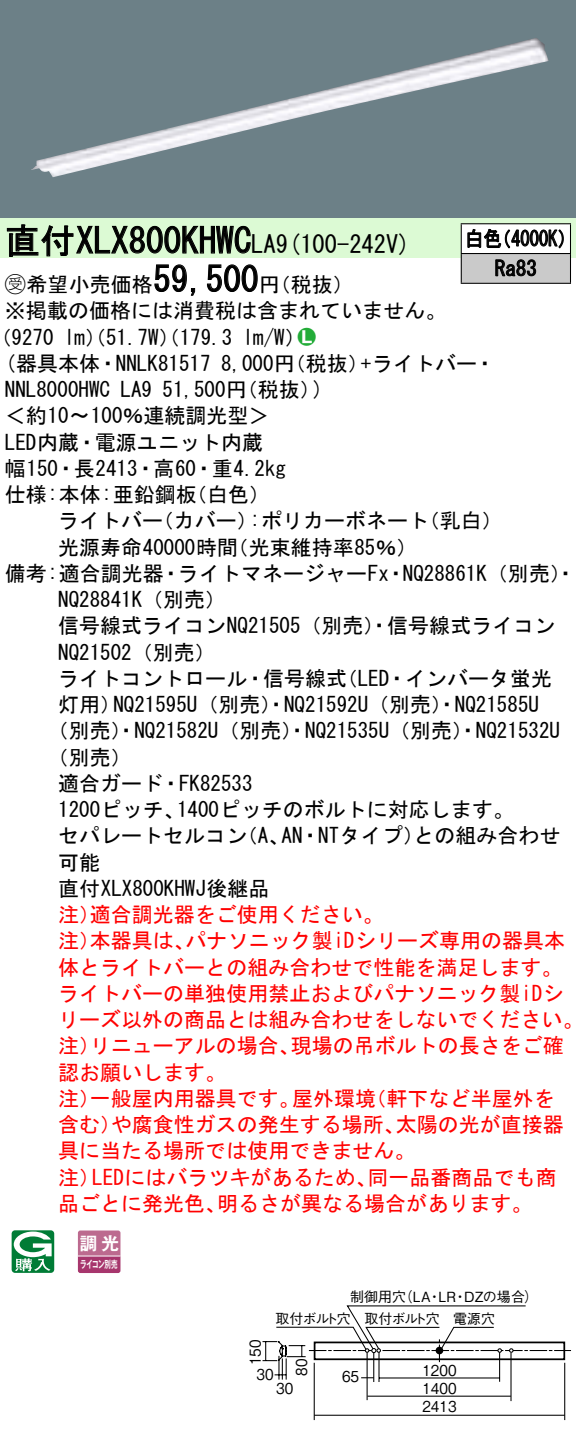
<style>
.page{position:relative;width:576px;height:1430px;background:#fff}
.page>*{position:absolute;margin:0;border:0;box-sizing:border-box;transform-origin:0 0}
.t1{font:35px "MS Gothic";color:#000}
.t2{font:24.5px "MS Gothic";color:#000}
.t3{font:21px/26.2px "MS Gothic";color:#000}
.t4{font:21px/26.2px "MS Gothic";color:#f00}
.t5{font:21px/29.8px "MS Gothic";color:#000;scale:.88 1}
.t6{font:21px "Ford Classification 1";color:#23ac38}
.t7{font:17.5px "Gothic MB101 Pro De Bold 90 pv RKSJ H";color:#fff}
.t8{font:15.05px "Gothic BBB Pro Medium 90 pv RKSJ H";color:#000;scale:.9 1}
.t9{font:14px "Gothic BBB Pro Medium 90 pv RKSJ H";letter-spacing:-.01em;color:#000}
.t10{font:10.15px "Gothic MB101 Pro De Bold 90 pv RKSJ H";letter-spacing:-.05em;color:#fff;scale:.65 1}
.s1{font-size:24.5px}
.s2{font-family:"Ford Classification 1"}
.s3{color:#fff}
</style>
<div class="page">
<div style="left:0;top:0;width:575px;height:218px;background:#6c8087"></div>
<img style="left:31px;top:38px;width:517px;height:139px">
<div style="left:0;top:218px;width:575px;height:40px;background:#dcfad4"></div>
<svg style="left:6px;top:224px;width:245px;height:33px"></svg>
<svg style="left:154px;top:264px;width:42px;height:32px"></svg>
<svg style="left:207px;top:264px;width:51px;height:28px"></svg>
<svg style="left:12px;top:1230px;width:42px;height:43px"></svg>
<svg style="left:78px;top:1230px;width:42px;height:43px;background:#b45783"></svg>
<hr style="left:78px;top:1255px;width:42px;height:2px;background:#fff">
<div style="left:461px;top:224px;width:109px;height:30px;background:#fff"></div>
<div style="left:461px;top:254px;width:109px;height:29px;background:#cacaca"></div>
<hr style="left:460px;top:223px;width:110px;height:1px;background:#000">
<hr style="left:569px;top:224px;width:2px;height:29px;background:#000">
<hr style="left:460px;top:253px;width:110px;height:1px;background:#000">
<svg style="left:460px;top:224px;width:1px;height:59px"></svg>
<hr style="left:569px;top:254px;width:2px;height:29px;background:#000">
<hr style="left:460px;top:283px;width:110px;height:1px;background:#000">
<svg style="left:467px;top:229px;width:96px;height:20px"></svg>
<svg style="left:495px;top:259px;width:41px;height:17px"></svg>
<hr style="left:378px;top:1352px;width:1px;height:30px;background:#000">
<hr style="left:373px;top:1352px;width:1px;height:30px;background:#000">
<hr style="left:499px;top:1350px;width:1px;height:32px;background:#000">
<hr style="left:366px;top:1352px;width:1px;height:48px;background:#000">
<hr style="left:313px;top:1363px;width:2px;height:57px;background:#000">
<hr style="left:564px;top:1363px;width:1px;height:57px;background:#000">
<hr style="left:367px;top:1396px;width:143px;height:1px;background:#000">
<hr style="left:314px;top:1415px;width:250px;height:1px;background:#000">
<hr style="left:510px;top:1353px;width:1px;height:48px;background:#000">
<svg style="left:262px;top:1305px;width:308px;height:75px"></svg>
<h1 class="t1" style="left:5px;top:223px;width:272px">直付XLX800KHWC<span class="s1">LA</span></h1>
<p class="t3" style="left:259px;top:271px;width:96px">（円税抜(</p>
<p class="t2" style="left:276px;top:232px;width:136px">(9 100-242 (V</p>
<h1 class="t1" style="left:153px;top:262px;width:106px">59,500</h1>
<p class="t3" style="left:5px;top:271px;width:442px"><span class="s2">B</span>希望小売価格<br>※掲載の価格には消費税は含まれていません。</p>
<p class="t6" style="left:298px;top:326px;width:19px">2<span class="s3">7</span></p>
<p class="t3" style="left:243px;top:324px;width:64px">l m (W/</p>
<p class="t3" style="left:-9px;top:324px;width:65px">（9270</p>
<p class="t3" style="left:64px;top:324px;width:169px">lm）（51.7 ）（W 179.3</p>
<p class="t5" style="left:494px;top:224px;width:49px;text-indent:-30px">白色<br>Ra83</p>
<p class="t5" style="left:492px;top:224px;width:96px">（4000 (K</p>
<p class="t3" style="left:5px;top:350px;width:207px">(器具本体・NNLK81517</p>
<p class="t3" style="left:361px;top:350px;width:136px">+ライトバー・</p>
<p class="t3" style="left:221px;top:350px;width:149px">8,000 （円税抜）</p>
<p class="t3" style="left:162px;top:376px;width:160px">51,500 （円税抜(</p>
<p class="t3" style="left:313px;top:376px;width:12px">(</p>
<p class="t3" style="left:5px;top:376px;width:106px">NNL8000HWC</p>
<p class="t3" style="left:5px;top:403px;width:266px">＜約10〜100％連続調光型&lt;</p>
<p class="t3" style="left:5px;top:429px;width:259px">LED内蔵・電源ユニット内蔵</p>
<p class="t3" style="left:5px;top:455px;width:282px">幅150・長2413・高60・重4.2kg</p>
<p class="t3" style="left:186px;top:481px;width:86px">（白色(</p>
<p class="t3" style="left:120px;top:376px;width:33px">LA9</p>
<p class="t3" style="left:5px;top:481px;width:193px">仕様:本体:亜鉛鋼板</p>
<p class="t3" style="left:58px;top:508px;width:106px">ライトバー</p>
<p class="t3" style="left:153px;top:508px;width:106px">（カバー）</p>
<p class="t3" style="left:250px;top:508px;width:181px">:ポリカーボネート</p>
<p class="t3" style="left:418px;top:508px;width:85px">（乳白(</p>
<p class="t3" style="left:58px;top:534px;width:181px">光源寿命40000時間</p>
<p class="t3" style="left:227px;top:534px;width:191px">（光束維持率85％(</p>
<p class="t3" style="left:178px;top:560px;width:212px">ライトマネージャーFx</p>
<p class="t3" style="left:5px;top:560px;width:160px">備考:適合調光器</p>
<p class="t3" style="left:58px;top:586px;width:169px">NQ28841 （K 別売(</p>
<p class="t3" style="left:58px;top:613px;width:498px">信号線式ライコンNQ21505（別売）・信号線式ライコン</p>
<p class="t3" style="left:58px;top:639px;width:159px">NQ21502（別売(</p>
<p class="t3" style="left:336px;top:665px;width:217px">（LED・インバータ蛍光</p>
<p class="t3" style="left:402px;top:560px;width:175px">NQ28861 （K 別売・(</p>
<p class="t3" style="left:160px;top:560px;width:23px">・</p>
<p class="t3" style="left:385px;top:560px;width:22px">・</p>
<p class="t3" style="left:113px;top:665px;width:427px;text-indent:-55px">ライトコントロール・信号線式<br>NQ21595 （U 別売）・NQ21592 （U 別売）・NQ21585U</p>
<p class="t3" style="left:58px;top:691px;width:64px">灯用）</p>
<p class="t3" style="left:48px;top:718px;width:513px">（別売）・NQ21582 （U 別売）・NQ21535 （U 別売）・NQ21532U</p>
<p class="t3" style="left:48px;top:744px;width:86px">（別売(</p>
<p class="t3" style="left:58px;top:770px;width:196px">適合ガード・FK82533</p>
<p class="t3" style="left:177px;top:796px;width:338px">1400ピッチのボルトに対応します。</p>
<p class="t3" style="left:58px;top:796px;width:128px">1200ピッチ、</p>
<p class="t3" style="left:281px;top:823px;width:144px">AN・NTタイプ）</p>
<p class="t3" style="left:413px;top:823px;width:148px">との組み合わせ</p>
<p class="t3" style="left:58px;top:823px;width:213px">セパレートセルコン可能<br>直付XLX800KHWJ後継品</p>
<p class="t4" style="left:90px;top:901px;width:295px">適合調光器をご使用ください。</p>
<p class="t3" style="left:237px;top:823px;width:54px">（、A</p>
<p class="t4" style="left:58px;top:901px;width:43px">注）</p>
<p class="t4" style="left:185px;top:928px;width:381px">パナソニック製iDシリーズ専用の器具本</p>
<p class="t4" style="left:58px;top:928px;width:43px">注）</p>
<p class="t4" style="left:58px;top:954px;width:505px">体とライトバーとの組み合わせで性能を満足します。</p>
<p class="t4" style="left:58px;top:980px;width:507px">ライトバーの単独使用禁止およびパナソニック製iDシ</p>
<p class="t4" style="left:58px;top:1006px;width:526px">リーズ以外の商品とは組み合わせをしないでください。</p>
<p class="t4" style="left:290px;top:1033px;width:275px">現場の吊ボルトの長さをご確</p>
<p class="t4" style="left:90px;top:928px;width:106px">本器具は、</p>
<p class="t4" style="left:58px;top:1033px;width:169px">注）<br>認お願いします。</p>
<p class="t4" style="left:90px;top:1033px;width:211px">リニューアルの場合、</p>
<p class="t4" style="left:90px;top:1085px;width:211px">一般屋内用器具です。</p>
<p class="t4" style="left:292px;top:1085px;width:85px">屋外環境</p>
<p class="t4" style="left:365px;top:1085px;width:190px">（軒下など半屋外を</p>
<p class="t4" style="left:58px;top:1085px;width:43px">注）</p>
<p class="t4" style="left:111px;top:1111px;width:295px">や腐食性ガスの発生する場所、</p>
<p class="t4" style="left:395px;top:1111px;width:170px">太陽の光が直接器</p>
<p class="t4" style="left:58px;top:1111px;width:64px">含む）</p>
<p class="t4" style="left:58px;top:1138px;width:358px">具に当たる場所では使用できません。</p>
<p class="t4" style="left:367px;top:1164px;width:190px">同一品番商品でも商</p>
<p class="t4" style="left:92px;top:1164px;width:286px">LEDにはバラツキがあるため、</p>
<p class="t4" style="left:58px;top:1164px;width:43px">注）</p>
<p class="t4" style="left:58px;top:1190px;width:169px">品ごとに発光色、</p>
<p class="t4" style="left:217px;top:1190px;width:317px">明るさが異なる場合があります。</p>
<p class="t7" style="left:80px;top:1229px;width:41px">調光</p>
<p class="t10" style="left:80px;top:1256px;width:59px">ライコン別売</p>
<p class="t9" style="left:399px;top:1285px;width:33px">（LA</p>
<p class="t9" style="left:464px;top:1285px;width:75px">DZの場合(</p>
<p class="t9" style="left:350px;top:1285px;width:57px">制御用穴</p>
<p class="t9" style="left:438px;top:1285px;width:19px">LR</p>
<p class="t9" style="left:427px;top:1285px;width:15px">・</p>
<p class="t9" style="left:453px;top:1285px;width:15px">・</p>
<p class="t9" style="left:275px;top:1307px;width:77px">取付ボルト穴</p>
<p class="t9" style="left:364px;top:1307px;width:77px">取付ボルト穴</p>
<p class="t9" style="left:453px;top:1307px;width:43px">電源穴</p>
<p class="t8" style="left:243px;top:1365px;width:30px;rotate:-90deg">150</p>
<p class="t8" style="left:256px;top:1362px;width:20px">30</p>
<p class="t8" style="left:289px;top:1376px;width:20px;rotate:-90deg">80</p>
<p class="t8" style="left:276px;top:1376px;width:20px">30</p>
<p class="t8" style="left:342px;top:1364px;width:20px">65</p>
<p class="t8" style="left:422px;top:1358px;width:39px">1200</p>
<p class="t8" style="left:422px;top:1394px;width:39px">2413</p>
<p class="t8" style="left:422px;top:1376px;width:39px">1400</p>
</div>
